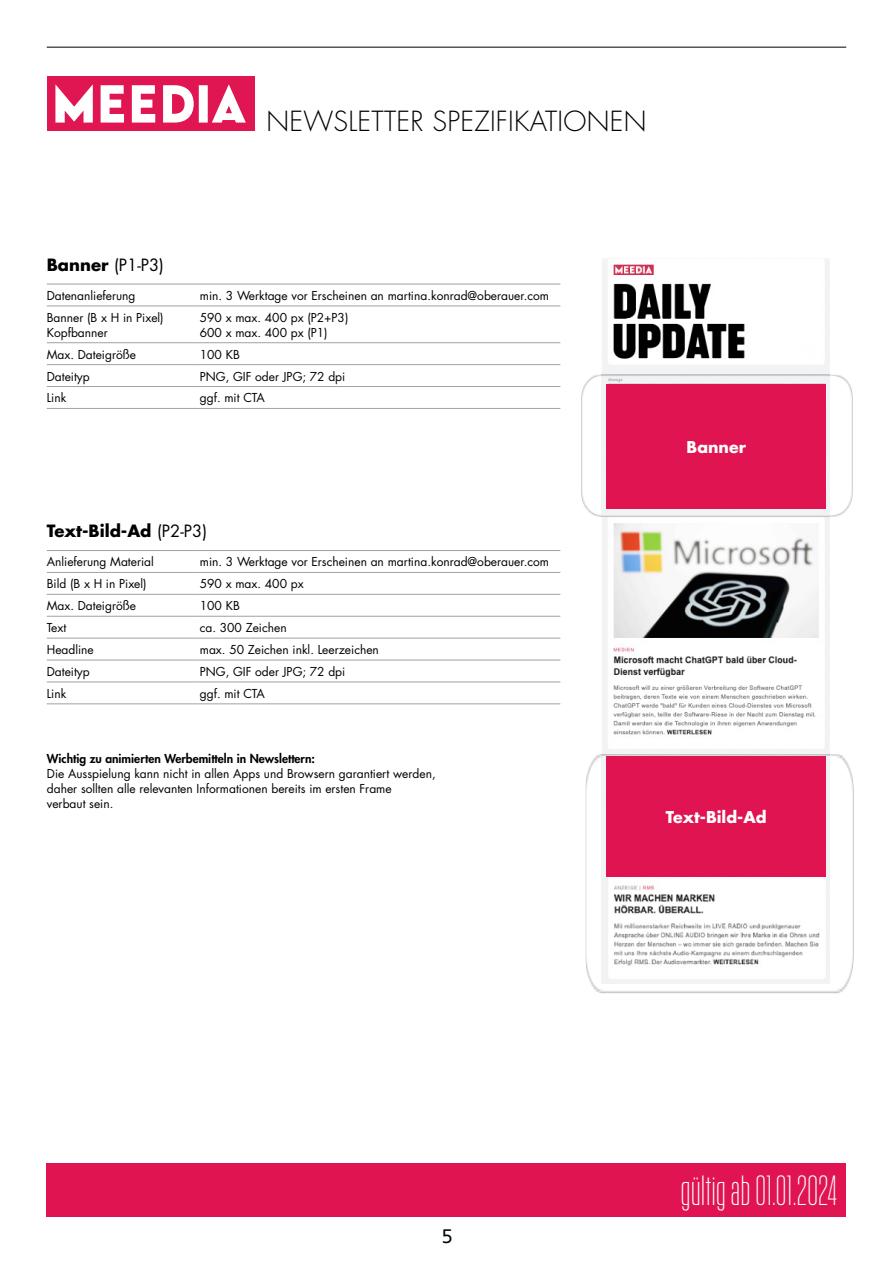
<style>
.page{position:relative;width:893px;height:1263px;background:#fff}
.page>*{position:absolute;margin:0;border:0;box-sizing:border-box;transform-origin:0 0}
.t1{font:200 40.5px "Kommissar X Cond";letter-spacing:.03em;color:#fff}
.t2{font:300 27px "Futura Std";letter-spacing:.01em;color:#000}
.t3{font:19.5px "Core Sans NR45";color:#000}
.t4{font:700 16.5px "Futura Std";color:#000}
.t5{font:16.5px "Futura Std";color:#000}
.t6{font:700 15.9px "Futura Std";color:#fff}
.t7{font:12px/14.9px "Futura Std";color:#000}
.t8{font:800 12px "Futura Std";color:#000}
.s1{font-weight:700}
.s2{font-weight:400}
</style>
<div class="page">
<div style="left:47px;top:1163px;width:799px;height:53px;background:#e01451"></div>
<hr style="left:47px;top:47px;width:799px;height:1px;background:#000">
<div style="left:47px;top:77px;width:208px;height:54px;background:#df1651"></div>
<svg style="left:55px;top:85px;width:191px;height:38px"></svg>
<hr style="left:47px;top:284px;width:147px;height:1px;background:#a5a19f">
<hr style="left:194px;top:284px;width:366px;height:1px;background:#a5a19f">
<hr style="left:47px;top:306px;width:147px;height:1px;background:#a5a19f">
<hr style="left:194px;top:306px;width:366px;height:1px;background:#a5a19f">
<hr style="left:47px;top:342px;width:147px;height:1px;background:#a5a19f">
<hr style="left:194px;top:342px;width:366px;height:1px;background:#a5a19f">
<hr style="left:47px;top:364px;width:147px;height:1px;background:#a5a19f">
<hr style="left:194px;top:364px;width:366px;height:1px;background:#a5a19f">
<hr style="left:47px;top:386px;width:147px;height:1px;background:#a5a19f">
<hr style="left:194px;top:386px;width:366px;height:1px;background:#a5a19f">
<hr style="left:47px;top:408px;width:147px;height:1px;background:#a5a19f">
<hr style="left:194px;top:408px;width:366px;height:1px;background:#a5a19f">
<hr style="left:47px;top:550px;width:147px;height:1px;background:#a5a19f">
<hr style="left:194px;top:550px;width:366px;height:1px;background:#a5a19f">
<hr style="left:47px;top:572px;width:147px;height:1px;background:#a5a19f">
<hr style="left:194px;top:572px;width:366px;height:1px;background:#a5a19f">
<hr style="left:47px;top:594px;width:147px;height:1px;background:#a5a19f">
<hr style="left:194px;top:594px;width:366px;height:1px;background:#a5a19f">
<hr style="left:47px;top:616px;width:147px;height:1px;background:#a5a19f">
<hr style="left:194px;top:616px;width:366px;height:1px;background:#a5a19f">
<hr style="left:47px;top:638px;width:147px;height:1px;background:#a5a19f">
<hr style="left:194px;top:638px;width:366px;height:1px;background:#a5a19f">
<hr style="left:47px;top:660px;width:147px;height:1px;background:#a5a19f">
<hr style="left:194px;top:660px;width:366px;height:1px;background:#a5a19f">
<hr style="left:47px;top:682px;width:147px;height:1px;background:#a5a19f">
<hr style="left:194px;top:682px;width:366px;height:1px;background:#a5a19f">
<hr style="left:47px;top:704px;width:147px;height:1px;background:#a5a19f">
<hr style="left:194px;top:704px;width:366px;height:1px;background:#a5a19f">
<img style="left:602px;top:259px;width:228px;height:495px">
<img style="left:581px;top:375px;width:272px;height:141px">
<img style="left:602px;top:375px;width:228px;height:141px">
<img style="left:586px;top:754px;width:268px;height:239px">
<div style="left:606px;top:384px;width:220px;height:124px;background:#e01451"></div>
<div style="left:606px;top:757px;width:220px;height:120px;background:#e01451"></div>
<h2 class="t2" style="left:266px;top:105px;width:382px">NEWSLETTER SPEZIFIKATIONEN</h2>
<h3 class="t5" style="left:47px;top:254px;width:119px"><span class="s1">Banner</span> (P1-P3)</h3>
<p class="t7" style="left:47px;top:288px;width:90px">Datenanlieferung</p>
<p class="t7" style="left:200px;top:288px;width:351px">min. 3 Werktage vor Erscheinen an martina.konrad@oberauer.com</p>
<p class="t7" style="left:47px;top:310px;width:118px">Banner (B x H in Pixel)<br>Kopfbanner</p>
<p class="t7" style="left:200px;top:310px;width:150px">590 x max. 400 px (P2+P3)<br>600 x max. 400 px (P1)</p>
<p class="t7" style="left:47px;top:347px;width:91px">Max. Dateigröße</p>
<p class="t7" style="left:200px;top:347px;width:42px">100 KB</p>
<p class="t7" style="left:47px;top:369px;width:45px">Dateityp</p>
<p class="t7" style="left:200px;top:369px;width:147px">PNG, GIF oder JPG; 72 dpi</p>
<p class="t7" style="left:47px;top:391px;width:21px">Link</p>
<p class="t7" style="left:200px;top:391px;width:67px">ggf. mit CTA</p>
<h3 class="t4" style="left:47px;top:520px;width:162px">Text-Bild-Ad <span class="s2">(P2-P3)</span></h3>
<p class="t7" style="left:47px;top:555px;width:109px">Anlieferung Material</p>
<p class="t7" style="left:200px;top:555px;width:351px">min. 3 Werktage vor Erscheinen an martina.konrad@oberauer.com</p>
<p class="t7" style="left:47px;top:577px;width:101px">Bild (B x H in Pixel)</p>
<p class="t7" style="left:200px;top:577px;width:105px">590 x max. 400 px</p>
<p class="t7" style="left:47px;top:598px;width:91px">Max. Dateigröße</p>
<p class="t7" style="left:200px;top:598px;width:42px">100 KB</p>
<p class="t7" style="left:47px;top:620px;width:21px">Text</p>
<p class="t7" style="left:200px;top:620px;width:88px">ca. 300 Zeichen</p>
<p class="t7" style="left:47px;top:642px;width:49px">Headline</p>
<p class="t7" style="left:200px;top:642px;width:181px">max. 50 Zeichen inkl. Leerzeichen</p>
<p class="t7" style="left:47px;top:664px;width:45px">Dateityp</p>
<p class="t7" style="left:200px;top:664px;width:147px">PNG, GIF oder JPG; 72 dpi</p>
<p class="t7" style="left:47px;top:686px;width:21px">Link</p>
<p class="t7" style="left:200px;top:686px;width:67px">ggf. mit CTA</p>
<p class="t8" style="left:47px;top:751px;width:270px">Wichtig zu animierten Werbemitteln in Newslettern:</p>
<p class="t7" style="left:47px;top:766px;width:390px">Die Ausspielung kann nicht in allen Apps und Browsern garantiert werden, daher sollten alle relevanten Informationen bereits im ersten Frame<br>verbaut sein.</p>
<h3 class="t6" style="left:687px;top:436px;width:61px">Banner</h3>
<h3 class="t6" style="left:666px;top:807px;width:102px">Text-Bild-Ad</h3>
<h3 class="t3" style="left:442px;top:1223px;width:13px">5</h3>
<h1 class="t1" style="left:681px;top:1167px;width:157px">gültig ab 01.01.2024</h1>
</div>
